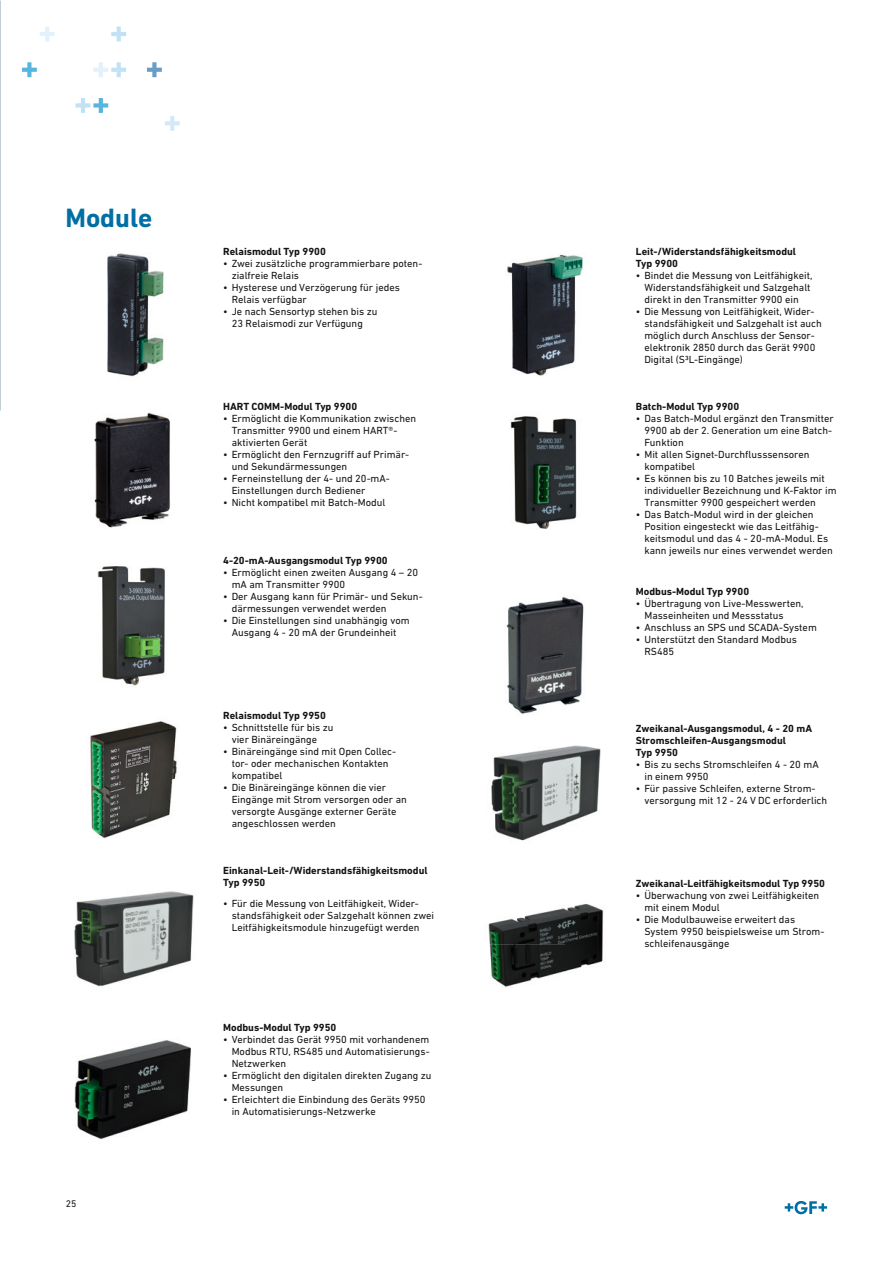
<style>
.page{position:relative;width:893px;height:1263px;background:#fff}
.page>*{position:absolute;margin:0;border:0;box-sizing:border-box;transform-origin:0 0}
.t1{font:700 27px "DIN Next W1 G";color:#0070a4}
.t2{font:10.5px/12px "DIN Next W1 G";color:#131413}
.t3{font:700 10.5px/12px "DIN Next W1 G";color:#131413}
.t4{font:9.75px "DIN Next W1 G";color:#131413}
</style>
<div class="page">
<svg style="left:165px;top:116px;width:15px;height:15px"></svg>
<svg style="left:93px;top:62px;width:33px;height:15px"></svg>
<svg style="left:22px;top:62px;width:15px;height:15px"></svg>
<svg style="left:76px;top:98px;width:32px;height:15px"></svg>
<svg style="left:111px;top:27px;width:15px;height:14px"></svg>
<svg style="left:40px;top:27px;width:15px;height:14px"></svg>
<svg style="left:147px;top:62px;width:15px;height:15px"></svg>
<img style="left:94px;top:412px;width:77px;height:116px">
<img style="left:510px;top:416px;width:67px;height:113px">
<img style="left:97px;top:566px;width:68px;height:120px">
<img style="left:506px;top:597px;width:78px;height:117px">
<img style="left:90px;top:721px;width:87px;height:118px">
<img style="left:491px;top:745px;width:110px;height:96px">
<img style="left:74px;top:891px;width:120px;height:96px">
<img style="left:488px;top:904px;width:116px;height:83px">
<img style="left:74px;top:1040px;width:117px;height:99px">
<img style="left:107px;top:253px;width:57px;height:124px">
<img style="left:507px;top:255px;width:76px;height:121px">
<svg style="left:785px;top:1201px;width:42px;height:13px"></svg>
<h1 class="t1" style="left:65px;top:202px;width:89px">Module</h1>
<p class="t4" style="left:66px;top:1197px;width:12px">25</p>
<p class="t3" style="left:223px;top:245px;width:104px">Relaismodul Typ 9900</p>
<p class="t2" style="left:232px;top:257px;width:192px;text-indent:-9px">• Zwei zusätzliche programmierbare poten&shy;zialfreie Relais</p>
<p class="t2" style="left:232px;top:281px;width:170px;text-indent:-9px">• Hysterese und Verzögerung für jedes<br>Relais verfügbar</p>
<p class="t2" style="left:223px;top:305px;width:156px;text-align:center">• Je nach Sensortyp stehen bis zu<br>23 Relaismodi zur Verfügung</p>
<p class="t3" style="left:223px;top:400px;width:136px">HART COMM-Modul Typ 9900</p>
<p class="t2" style="left:232px;top:412px;width:186px;text-indent:-9px">• Ermöglicht die Kommunikation zwischen<br>Transmitter 9900 und einem HART®- aktivierten Gerät</p>
<p class="t2" style="left:232px;top:448px;width:179px;text-indent:-9px">• Ermöglicht den Fernzugriff auf Primär&shy;und Sekundärmessungen</p>
<p class="t2" style="left:232px;top:472px;width:160px;text-indent:-9px">• Ferneinstellung der 4- und 20-mA-<br>Einstellungen durch Bediener</p>
<p class="t2" style="left:223px;top:496px;width:164px">• Nicht kompatibel mit Batch-Modul</p>
<p class="t3" style="left:223px;top:555px;width:166px">4-20-mA-Ausgangsmodul Typ 9900</p>
<p class="t2" style="left:232px;top:567px;width:188px;text-indent:-9px">• Ermöglicht einen zweiten Ausgang 4 – 20 mA am Transmitter 9900</p>
<p class="t2" style="left:232px;top:591px;width:192px;text-indent:-9px">• Der Ausgang kann für Primär- und Sekun&shy;därmessungen verwendet werden</p>
<p class="t2" style="left:223px;top:615px;width:188px;text-align:center">• Die Einstellungen sind unabhängig vom<br>Ausgang 4 - 20 mA der Grundeinheit</p>
<p class="t3" style="left:223px;top:710px;width:104px">Relaismodul Typ 9950</p>
<p class="t2" style="left:232px;top:722px;width:103px;text-indent:-9px">• Schnittstelle für bis zu vier Binäreingänge</p>
<p class="t2" style="left:232px;top:746px;width:166px;text-indent:-9px">• Binäreingänge sind mit Open Collec&shy;tor- oder mechanischen Kontakten kompatibel</p>
<p class="t2" style="left:232px;top:782px;width:177px;text-indent:-9px">• Die Binäreingänge können die vier<br>Eingänge mit Strom versorgen oder an versorgte Ausgänge externer Geräte angeschlossen werden</p>
<p class="t3" style="left:223px;top:864px;width:206px">Einkanal-Leit-/Widerstandsfähigkeitsmodul<br>Typ 9950</p>
<p class="t2" style="left:232px;top:897px;width:204px;text-indent:-9px">• Für die Messung von Leitfähigkeit, Wider&shy;standsfähigkeit oder Salzgehalt können zwei<br>Leitfähigkeitsmodule hinzugefügt werden</p>
<p class="t3" style="left:223px;top:1021px;width:115px">Modbus-Modul Typ 9950</p>
<p class="t2" style="left:232px;top:1033px;width:199px;text-align:justify;text-indent:-9px">• Verbindet das Gerät 9950 mit vorhandenem Modbus RTU, RS485 und Automatisierungs-Netzwerken</p>
<p class="t2" style="left:232px;top:1069px;width:201px;text-indent:-9px">• Ermöglicht den digitalen direkten Zugang zu<br>Messungen</p>
<p class="t2" style="left:232px;top:1093px;width:195px;text-indent:-9px">• Erleichtert die Einbindung des Geräts 9950 in Automatisierungs-Netzwerke</p>
<p class="t3" style="left:636px;top:245px;width:162px">Leit-/Widerstandsfähigkeitsmodul<br>Typ 9900</p>
<p class="t2" style="left:644px;top:269px;width:170px;text-indent:-9px">• Bindet die Messung von Leitfähigkeit,<br>Widerstandsfähigkeit und Salzgehalt direkt in den Transmitter 9900 ein</p>
<p class="t2" style="left:644px;top:305px;width:179px;text-indent:-9px">• Die Messung von Leitfähigkeit, Wider&shy;standsfähigkeit und Salzgehalt ist auch möglich durch Anschluss der Sensor&shy;elektronik 2850 durch das Gerät 9900<br>Digital (S3L-Eingänge)</p>
<p class="t3" style="left:636px;top:400px;width:105px">Batch-Modul Typ 9900</p>
<p class="t2" style="left:644px;top:412px;width:191px;text-indent:-9px">• Das Batch-Modul ergänzt den Transmitter<br>9900 ab der 2. Generation um eine Batch-<br>Funktion</p>
<p class="t2" style="left:644px;top:448px;width:167px;text-indent:-9px">• Mit allen Signet-Durchflusssensoren kompatibel</p>
<p class="t2" style="left:644px;top:472px;width:194px;text-indent:-9px">• Es können bis zu 10 Batches jeweils mit individueller Bezeichnung und K-Faktor im<br>Transmitter 9900 gespeichert werden</p>
<p class="t2" style="left:644px;top:508px;width:190px;text-indent:-9px">• Das Batch-Modul wird in der gleichen Position eingesteckt wie das Leitfähig&shy;keitsmodul und das 4 - 20-mA-Modul. Es kann jeweils nur eines verwendet werden</p>
<p class="t3" style="left:636px;top:585px;width:115px">Modbus-Modul Typ 9900</p>
<p class="t2" style="left:644px;top:597px;width:161px;text-indent:-9px">• Übertragung von Live-Messwerten,<br>Masseinheiten und Messstatus</p>
<p class="t2" style="left:636px;top:621px;width:182px">• Anschluss an SPS und SCADA-System</p>
<p class="t2" style="left:644px;top:633px;width:154px;text-indent:-9px">• Unterstützt den Standard Modbus<br>RS485</p>
<p class="t3" style="left:636px;top:722px;width:178px">Zweikanal-Ausgangsmodul, 4 - 20 mA<br>Stromschleifen-Ausgangsmodul<br>Typ 9950</p>
<p class="t2" style="left:644px;top:758px;width:176px;text-indent:-9px">• Bis zu sechs Stromschleifen 4 - 20 mA in einem 9950</p>
<p class="t2" style="left:644px;top:782px;width:184px;text-indent:-9px">• Für passive Schleifen, externe Strom&shy;versorgung mit 12 - 24 V DC erforderlich</p>
<p class="t3" style="left:636px;top:877px;width:191px">Zweikanal-Leitfähigkeitsmodul Typ 9950</p>
<p class="t2" style="left:644px;top:889px;width:176px;text-indent:-9px">• Überwachung von zwei Leitfähigkeiten mit einem Modul</p>
<p class="t2" style="left:644px;top:913px;width:182px;text-indent:-9px">• Die Modulbauweise erweitert das<br>System 9950 beispielsweise um Strom&shy;schleifenausgänge</p>
</div>
